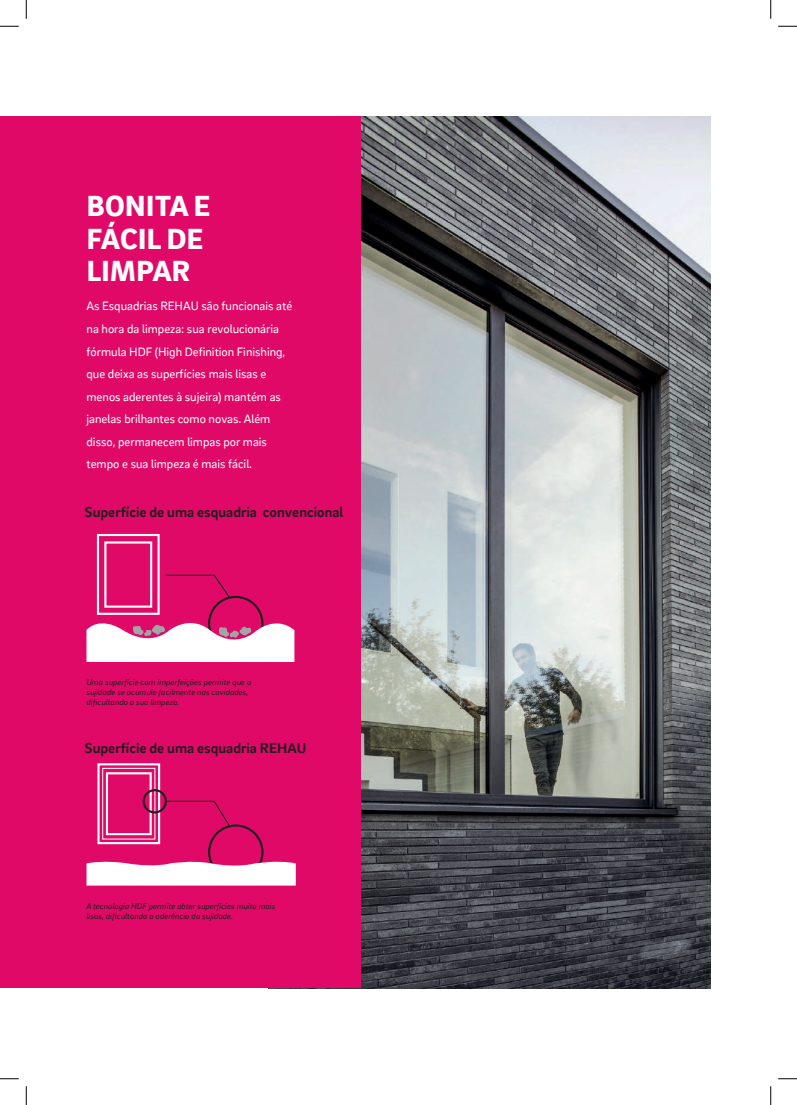
<style>
.page{position:relative;width:797px;height:1105px;background:#fff}
.page>*{position:absolute;margin:0;border:0;box-sizing:border-box;transform-origin:0 0}
.t1{font:900 30px/32.5px "Brix Sans";letter-spacing:.015em;color:#fff}
.t2{font:700 15px "Brix Sans";color:#231f20}
.t3{font:12.5px/22.5px "Brix Sans";color:#fff}
.t4{font:italic 8.75px/10px "Brix Sans";color:#231f20}
</style>
<div class="page">
<svg style="left:0;top:25px;width:19px;height:2px"></svg>
<svg style="left:778px;top:25px;width:19px;height:2px"></svg>
<svg style="left:0;top:1078px;width:19px;height:1px"></svg>
<svg style="left:778px;top:1078px;width:19px;height:1px"></svg>
<svg style="left:25px;top:0;width:2px;height:19px"></svg>
<svg style="left:25px;top:1086px;width:2px;height:19px"></svg>
<svg style="left:770px;top:0;width:1px;height:19px"></svg>
<svg style="left:770px;top:1086px;width:1px;height:19px"></svg>
<img style="left:360px;top:117px;width:350px;height:871px">
<div style="left:0;top:117px;width:360px;height:871px;background:#e10968"></div>
<div style="left:208px;top:824px;width:55px;height:56px;border:2px solid #231f20;border-radius:50%"></div>
<svg style="left:86px;top:859px;width:210px;height:27px;background:#f8d3e3"></svg>
<svg style="left:97px;top:763px;width:134px;height:82px"></svg>
<svg style="left:86px;top:533px;width:208px;height:129px"></svg>
<h1 class="t1" style="left:87px;top:188px;width:125px">BONITA E<br>FÁCIL DE<br>LIMPAR</h1>
<p class="t3" style="left:86px;top:293px;width:207px;line-height:23.6px">As Esquadrias REHAU são funcionais até na hora da limpeza: sua revolucionária</p>
<p class="t3" style="left:86px;top:340px;width:200px">fórmula HDF (High Definition Finishing, que deixa as superfícies mais lisas e menos aderentes à sujeira) mantém as janelas brilhantes como novas. Além disso, permanecem limpas por mais tempo e sua limpeza é mais fácil.</p>
<p class="t2" style="left:85px;top:502px;width:260px">Superfície de uma esquadria convencional</p>
<p class="t4" style="left:86px;top:677px;width:166px">Uma superfície com imperfeições permite que a sujidade se acumule facilmente nas cavidades, dificultando a sua limpeza.</p>
<p class="t2" style="left:85px;top:738px;width:223px">Superfície de uma esquadria REHAU</p>
<p class="t4" style="left:86px;top:900px;width:190px">A tecnologia HDF permite obter superfícies muito mais lisas, dificultando a aderência da sujidade.</p>
</div>
